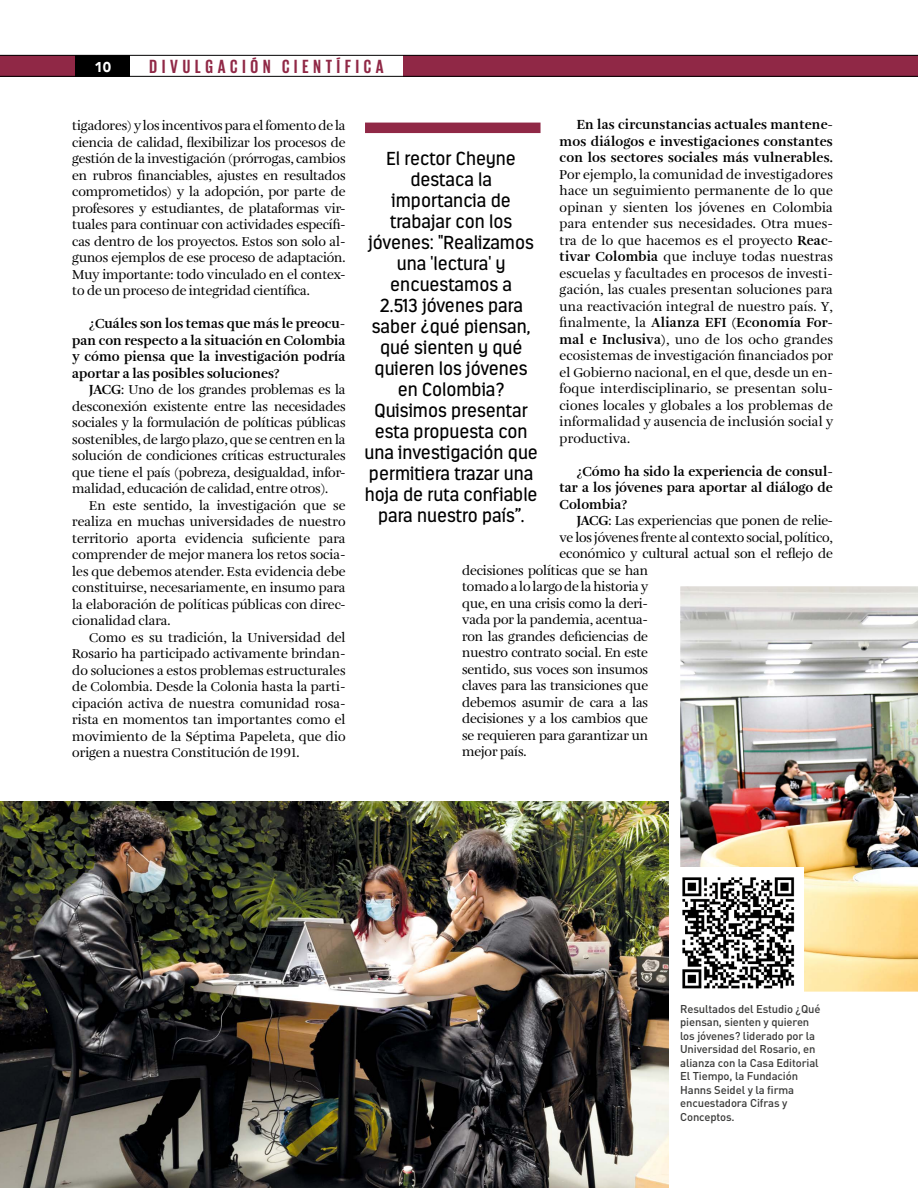
<style>
.page{position:relative;width:918px;height:1188px;background:#fff}
.page>*{position:absolute;margin:0;border:0;box-sizing:border-box;transform-origin:0 0}
.t1{font:700 19.5px "Giorgio Sans";letter-spacing:.25em;color:#902846}
.t2{font:18.75px/21px "Estandar";color:#000;text-align:center}
.t3{font:900 14.25px "Avenir";color:#fff}
.t4{font:13.5px/16.5px "Amalia Pro";letter-spacing:-.01em;color:#000;text-align:justify}
.t5{font:700 13.5px/16.5px "Amalia Pro";color:#000;text-align:justify}
.t6{font:500 11.25px/13.5px "DIN";letter-spacing:-.01em;color:#3a3a39}
.s1{font-weight:700}
</style>
<div class="page">
<svg style="left:0;top:55px;width:918px;height:22px"></svg>
<div style="left:365px;top:123px;width:176px;height:10px;background:#902846"></div>
<img style="left:0;top:801px;width:669px;height:387px">
<img style="left:680px;top:586px;width:238px;height:406px">
<img style="left:680px;top:867px;width:123px;height:125px">
<p class="t3" style="left:95px;top:55px;width:18px">10</p>
<h1 class="t1" style="left:150px;top:57px;width:236px">DIVULGACIÓN CIENTÍFICA</h1>
<p class="t4" style="left:72px;top:118px;width:275px">tigadores) y los incentivos para el fomento de la ciencia de calidad, flexibilizar los procesos de gestión de la investigación (prórrogas, cambios en rubros financiables, ajustes en resultados comprometidos) y la adopción, por parte de profesores y estudiantes, de plataformas vir&shy;tuales para continuar con actividades específi&shy;cas dentro de los proyectos. Estos son solo al&shy;gunos ejemplos de ese proceso de adaptación.<br>Muy importante: todo vinculado en el contex&shy;to de un proceso de integridad científica.</p>
<p class="t5" style="left:72px;top:316px;width:275px;text-indent:17px">¿Cuáles son los temas que más le preocu&shy;pan con respecto a la situación en Colombia y cómo piensa que la investigación podría aportar a las posibles soluciones?</p>
<p class="t4" style="left:72px;top:382px;width:275px;text-indent:17px"><span class="s1">JACG</span>: Uno de los grandes problemas es la desconexión existente entre las necesidades sociales y la formulación de políticas públicas sostenibles, de largo plazo, que se centren en la solución de condiciones críticas estructurales que tiene el país (pobreza, desigualdad, infor&shy;malidad, educación de calidad, entre otros).</p>
<p class="t4" style="left:72px;top:497px;width:275px;text-indent:17px">En este sentido, la investigación que se realiza en muchas universidades de nuestro territorio aporta evidencia suficiente para comprender de mejor manera los retos socia&shy;les que debemos atender. Esta evidencia debe constituirse, necesariamente, en insumo para la elaboración de políticas públicas con direc&shy;cionalidad clara.</p>
<p class="t4" style="left:72px;top:629px;width:275px;text-indent:17px">Como es su tradición, la Universidad del Rosario ha participado activamente brindan&shy;do soluciones a estos problemas estructurales de Colombia. Desde la Colonia hasta la parti&shy;cipación activa de nuestra comunidad rosa&shy;rista en momentos tan importantes como el movimiento de la Séptima Papeleta, que dio origen a nuestra Constitución de 1991.</p>
<p class="t5" style="left:560px;top:117px;width:275px;text-indent:17px">En las circunstancias actuales mantene&shy;mos diálogos e investigaciones constantes con los sectores sociales más vulnerables.</p>
<p class="t4" style="left:560px;top:167px;width:275px">Por ejemplo, la comunidad de investigadores hace un seguimiento permanente de lo que opinan y sienten los jóvenes en Colombia para entender sus necesidades. Otra mues&shy;tra de lo que hacemos es el proyecto <span class="s1">Reac&shy;tivar Colombia</span> que incluye todas nuestras escuelas y facultades en procesos de investi&shy;gación, las cuales presentan soluciones para una reactivación integral de nuestro país. Y, finalmente, la <span class="s1">Alianza EFI (Economía For&shy;mal e Inclusiva)</span>, uno de los ocho grandes ecosistemas de investigación financiados por el Gobierno nacional, en el que, desde un en&shy;foque interdisciplinario, se presentan solu&shy;ciones locales y globales a los problemas de informalidad y ausencia de inclusión social y productiva.</p>
<p class="t5" style="left:560px;top:463px;width:275px;text-indent:17px">¿Cómo ha sido la experiencia de consul&shy;tar a los jóvenes para aportar al diálogo de Colombia?</p>
<p class="t4" style="left:577px;top:513px;width:258px"><span class="s1">JACG</span>: Las experiencias que ponen de relie-</p>
<p class="t4" style="left:560px;top:530px;width:275px">ve los jóvenes frente al contexto social, político,</p>
<p class="t4" style="left:560px;top:546px;width:275px">económico y cultural actual son el reflejo de</p>
<p class="t4" style="left:462px;top:563px;width:187px">decisiones políticas que se han</p>
<p class="t4" style="left:462px;top:579px;width:187px">tomado a lo largo de la historia y</p>
<p class="t4" style="left:462px;top:596px;width:187px">que, en una crisis como la deri-</p>
<p class="t4" style="left:462px;top:612px;width:187px">vada por la pandemia, acentua-</p>
<p class="t4" style="left:462px;top:629px;width:187px">ron las grandes deficiencias de</p>
<p class="t4" style="left:462px;top:645px;width:187px">nuestro contrato social. En este</p>
<p class="t4" style="left:462px;top:662px;width:187px">sentido, sus voces son insumos</p>
<p class="t4" style="left:462px;top:678px;width:187px">claves para las transiciones que</p>
<p class="t4" style="left:462px;top:695px;width:187px">debemos asumir de cara a las</p>
<p class="t4" style="left:462px;top:711px;width:187px">decisiones y a los cambios que</p>
<p class="t4" style="left:462px;top:728px;width:187px">se requieren para garantizar un</p>
<p class="t4" style="left:462px;top:744px;width:66px">mejor país.</p>
<p class="t2" style="left:364px;top:148px;width:175px">El rector Cheyne destaca la importancia de trabajar con los jóvenes: "Realizamos una 'lectura' y encuestamos a<br>2.513 jóvenes para saber ¿qué piensan, qué sienten y qué quieren los jóvenes en Colombia?<br>Quisimos presentar esta propuesta con una investigación que permitiera trazar una hoja de ruta confiable para nuestro país”.</p>
<p class="t6" style="left:680px;top:1001px;width:142px">Resultados del Estudio ¿Qué piensan, sienten y quieren los jóvenes? liderado por la<br>Universidad del Rosario, en alianza con la Casa Editorial<br>El Tiempo, la Fundación<br>Hanns Seidel y la firma encuestadora Cifras y<br>Conceptos.</p>
</div>
